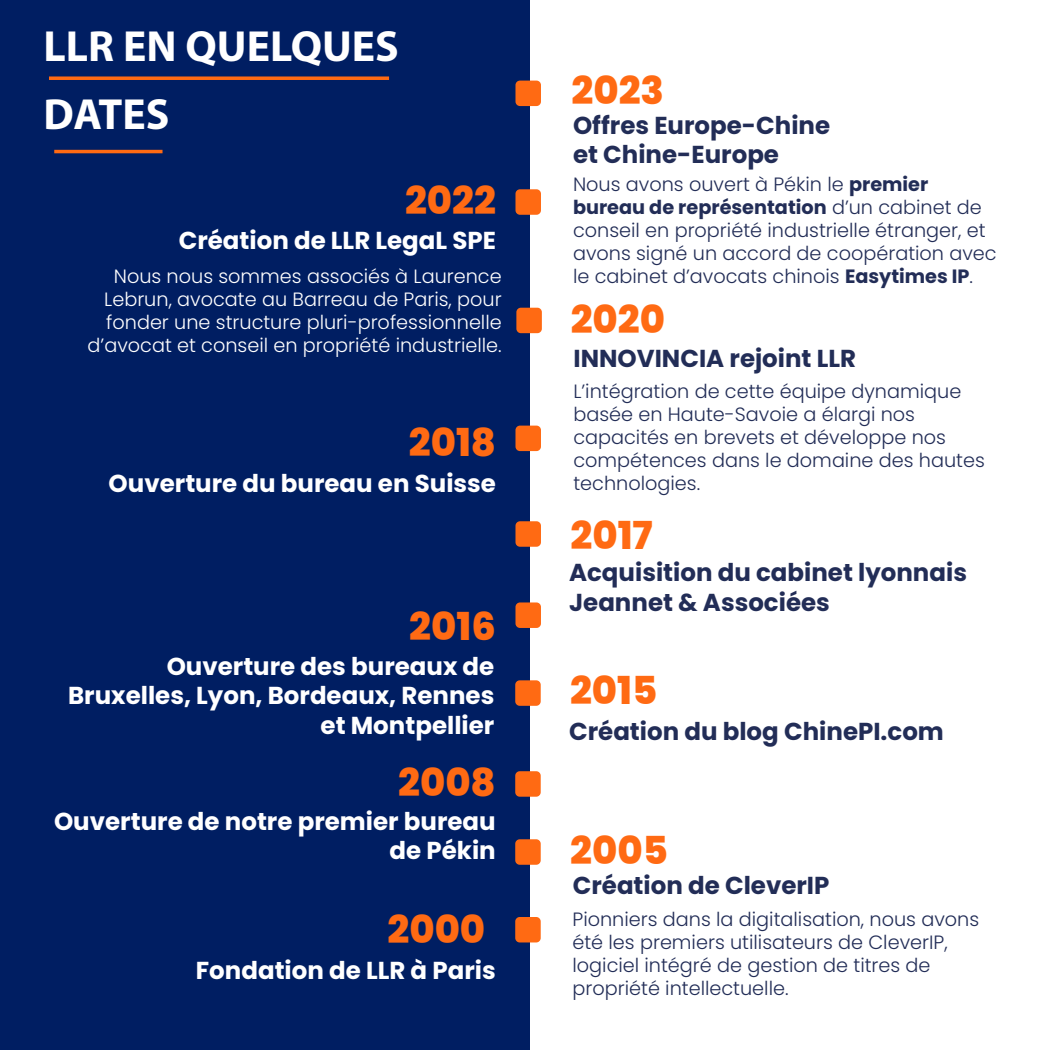
<style>
.page{position:relative;width:1050px;height:1050px;background:#fff}
.page>*{position:absolute;margin:0;border:0;box-sizing:border-box;transform-origin:0 0}
.t1{font:700 43.75px/68.2px "Myriad Pro";color:#fff}
.t2{font:800 38.5px "Poppins";color:#ff6a13}
.t3{font:700 24.5px/29.4px "Poppins";color:#fff;text-align:right}
.t4{font:700 24.5px/29.4px "Poppins";color:#222d57}
.t5{font:300 19.25px/23.1px "Poppins";color:#222d57}
.t6{font:300 19.25px/23.1px "Poppins";color:#fff;text-align:right}
.s1{font-weight:700}
</style>
<div class="page">
<div style="left:0;top:0;width:529px;height:1050px;background:#001e62"></div>
<div style="left:517px;top:919px;width:22px;height:22px;background:#ff6a13;border-radius:3px"></div>
<div style="left:515px;top:917px;width:26px;height:25px;border:4px solid #ff6a13;border-radius:3px"></div>
<hr style="left:54px;top:150px;width:109px;height:3px;background:#ff6a13">
<svg style="left:49px;top:76px;width:340px;height:4px"></svg>
<div style="left:517px;top:841px;width:22px;height:22px;background:#ff6a13;border-radius:3px"></div>
<div style="left:515px;top:839px;width:26px;height:26px;border:4px solid #ff6a13;border-radius:3px"></div>
<div style="left:517px;top:682px;width:22px;height:22px;background:#ff6a13;border-radius:3px"></div>
<div style="left:515px;top:680px;width:26px;height:26px;border:4px solid #ff6a13;border-radius:3px"></div>
<div style="left:518px;top:309px;width:22px;height:22px;background:#ff6a13;border-radius:3px"></div>
<div style="left:516px;top:308px;width:26px;height:25px;border:4px solid #ff6a13;border-radius:3px"></div>
<div style="left:517px;top:773px;width:22px;height:22px;background:#ff6a13;border-radius:3px"></div>
<div style="left:515px;top:771px;width:26px;height:26px;border:4px solid #ff6a13;border-radius:3px"></div>
<div style="left:517px;top:604px;width:22px;height:22px;background:#ff6a13;border-radius:3px"></div>
<div style="left:515px;top:602px;width:26px;height:26px;border:4px solid #ff6a13;border-radius:3px"></div>
<div style="left:517px;top:427px;width:22px;height:22px;background:#ff6a13;border-radius:3px"></div>
<div style="left:515px;top:426px;width:26px;height:25px;border:4px solid #ff6a13;border-radius:3px"></div>
<div style="left:517px;top:191px;width:22px;height:22px;background:#ff6a13;border-radius:3px"></div>
<div style="left:515px;top:189px;width:26px;height:26px;border:4px solid #ff6a13;border-radius:3px"></div>
<div style="left:517px;top:82px;width:22px;height:22px;background:#ff6a13;border-radius:3px"></div>
<div style="left:515px;top:81px;width:26px;height:25px;border:4px solid #ff6a13;border-radius:3px"></div>
<div style="left:517px;top:523px;width:22px;height:22px;background:#ff6a13;border-radius:3px"></div>
<div style="left:515px;top:521px;width:26px;height:26px;border:4px solid #ff6a13;border-radius:3px"></div>
<h1 class="t1" style="left:44px;top:10px;width:357px">LLR EN QUELQUES<br>DATES</h1>
<h2 class="t2" style="left:405px;top:178px;width:93px">2022</h2>
<p class="t3" style="left:179px;top:226px;width:319px">Création de LLR LegaL SPE</p>
<p class="t6" style="left:88px;top:265px;width:416px">Nous nous sommes associés à Laurence Lebrun, avocate au Barreau de Paris, pour fonder une structure pluri-professionnelle d’avocat et conseil en propriété industrielle.</p>
<h2 class="t2" style="left:409px;top:420px;width:89px">2018</h2>
<p class="t3" style="left:109px;top:469px;width:389px">Ouverture du bureau en Suisse</p>
<h2 class="t2" style="left:409px;top:604px;width:88px">2016</h2>
<p class="t3" style="left:68px;top:652px;width:428px">Ouverture des bureaux de<br>Bruxelles, Lyon, Bordeaux, Rennes et Montpellier</p>
<h2 class="t2" style="left:398px;top:760px;width:99px">2008</h2>
<p class="t3" style="left:54px;top:807px;width:443px">Ouverture de notre premier bureau de Pékin</p>
<h2 class="t2" style="left:387px;top:907px;width:99px">2000</h2>
<p class="t3" style="left:196px;top:956px;width:301px">Fondation de LLR à Paris</p>
<h2 class="t2" style="left:572px;top:68px;width:94px">2023</h2>
<p class="t4" style="left:573px;top:111px;width:259px">Offres Europe-Chine et Chine-Europe</p>
<p class="t5" style="left:573px;top:172px;width:425px">Nous avons ouvert à Pékin le <span class="s1">premier bureau de représentation</span> d’un cabinet de conseil en propriété industrielle étranger, et avons signé un accord de coopération avec le cabinet d’avocats chinois <span class="s1">Easytimes IP</span>.</p>
<h2 class="t2" style="left:571px;top:297px;width:96px">2020</h2>
<p class="t4" style="left:573px;top:343px;width:284px">INNOVINCIA rejoint LLR</p>
<p class="t5" style="left:573px;top:379px;width:413px">L’intégration de cette équipe dynamique basée en Haute-Savoie a élargi nos capacités en brevets et développe nos compétences dans le domaine des hautes technologies.</p>
<h2 class="t2" style="left:571px;top:513px;width:84px">2017</h2>
<p class="t4" style="left:569px;top:558px;width:399px">Acquisition du cabinet lyonnais<br>Jeannet &amp; Associées</p>
<h2 class="t2" style="left:570px;top:669px;width:89px">2015</h2>
<p class="t4" style="left:569px;top:717px;width:376px">Création du blog ChinePI.com</p>
<h2 class="t2" style="left:570px;top:828px;width:99px">2005</h2>
<p class="t4" style="left:573px;top:871px;width:258px">Création de CleverIP</p>
<p class="t5" style="left:572px;top:908px;width:408px">Pionniers dans la digitalisation, nous avons été les premiers utilisateurs de CleverIP, logiciel intégré de gestion de titres de propriété intellectuelle.</p>
</div>
